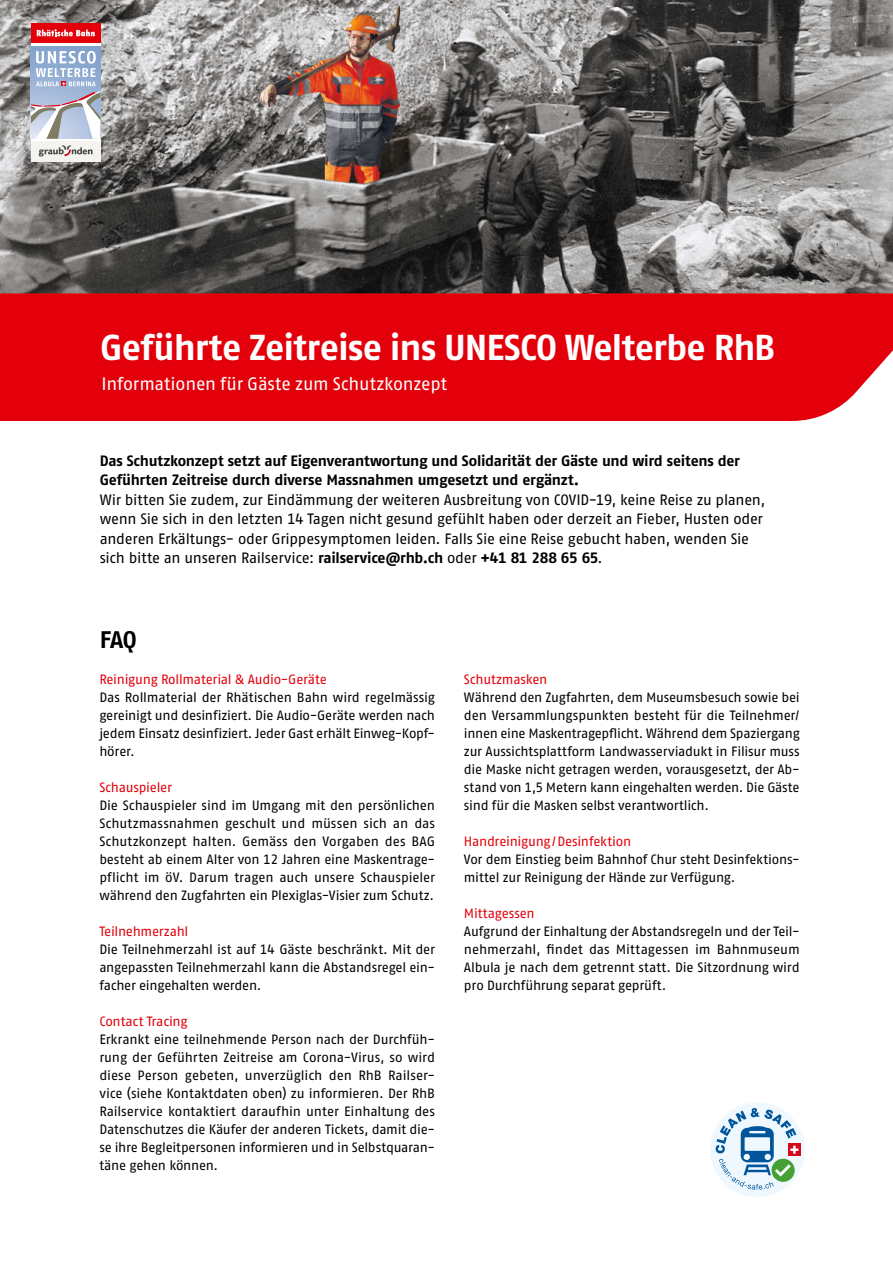
<style>
.page{position:relative;width:893px;height:1263px;background:#fff}
.page>*{position:absolute;margin:0;border:0;box-sizing:border-box;transform-origin:0 0}
.t1{font:36px "Fago No Bold Tf";letter-spacing:-.02em;color:#fff}
.t2{font:24px "Fago No Bold Tf";color:#000}
.t3{font:18px "Fago No Regular Tf";letter-spacing:-.01em;color:#fff}
.t4{font:15px/19.5px "Fago No Regular Tf";letter-spacing:-.02em;color:#000}
.t5{font:15px/19.5px "Fago No Bold Tf";letter-spacing:-.015em;color:#000}
.t6{font:13.5px/18px "Fago No Regular Tf";letter-spacing:-.01em;color:#000;text-align:justify}
.t7{font:13.5px "Fago No Regular Tf";letter-spacing:-.02em;color:#e3000b}
.s1{font-family:"Fago No Bold Tf"}
</style>
<div class="page">
<img style="left:0;top:0;width:893px;height:293px">
<div style="left:0;top:293px;width:893px;height:128px;background:#e3000b"></div>
<div style="left:710px;top:1102px;width:95px;height:95px;background:#eef8fe;border-radius:50%"></div>
<div style="left:711px;top:1103px;width:93px;height:93px;border:18px solid #eef8fe;border-radius:50%"></div>
<svg style="left:798px;top:1144px;width:2px;height:12px"></svg>
<svg style="left:716px;top:1108px;width:82px;height:82px"></svg>
<div style="left:31px;top:24px;width:69px;height:22px;background:#fff"></div>
<div style="left:31px;top:139px;width:69px;height:23px;background:#f9f9f7"></div>
<div style="left:31px;top:46px;width:69px;height:93px;background:#83a2cd"></div>
<div style="left:31px;top:142px;width:69px;height:20px;background:#f4f3ef"></div>
<div style="left:31px;top:24px;width:69px;height:19px;background:#e3000b"></div>
<svg style="left:39px;top:145px;width:54px;height:12px"></svg>
<svg style="left:37px;top:29px;width:58px;height:7px"></svg>
<svg style="left:31px;top:51px;width:69px;height:88px"></svg>
<h1 class="t1" style="left:100px;top:326px;width:677px">Geführte Zeitreise ins UNESCO Welterbe RhB</h1>
<h3 class="t3" style="left:101px;top:373px;width:347px">Informationen für Gäste zum Schutzkonzept</h3>
<p class="t5" style="left:100px;top:451px;width:642px">Das Schutzkonzept setzt auf Eigenverantwortung und Solidarität der Gäste und wird seitens der<br>Geführten Zeitreise durch diverse Massnahmen umgesetzt und ergänzt.</p>
<p class="t4" style="left:100px;top:490px;width:667px">Wir bitten Sie zudem, zur Eindämmung der weiteren Ausbreitung von COVID-19, keine Reise zu planen, wenn Sie sich in den letzten 14 Tagen nicht gesund gefühlt haben oder derzeit an Fieber, Husten oder anderen Erkältungs- oder Grippesymptomen leiden. Falls Sie eine Reise gebucht haben, wenden Sie sich bitte an unseren Railservice: <span class="s1">railservice@rhb.ch</span> oder <span class="s1">+41 81 288 65 65</span>.</p>
<h2 class="t2" style="left:100px;top:626px;width:39px">FAQ</h2>
<p class="t7" style="left:99px;top:672px;width:229px">Reinigung Rollmaterial &amp; Audio-Geräte</p>
<p class="t6" style="left:99px;top:688px;width:337px">Das Rollmaterial der Rhätischen Bahn wird regelmässig gereinigt und desinfiziert. Die Audio-Geräte werden nach jedem Einsatz desinfiziert. Jeder Gast erhält Einweg-Kopf&shy;hörer.</p>
<p class="t7" style="left:99px;top:780px;width:74px">Schauspieler</p>
<p class="t6" style="left:99px;top:796px;width:337px;text-align:left">Die Schauspieler sind im Umgang mit den persönlichen Schutzmassnahmen geschult und müssen sich an das Schutzkonzept halten. Gemäss den Vorgaben des BAG besteht ab einem Alter von 12 Jahren eine Maskentrage&shy;pflicht im öV. Darum tragen auch unsere Schauspieler während den Zugfahrten ein Plexiglas-Visier zum Schutz.</p>
<p class="t7" style="left:99px;top:924px;width:91px">Teilnehmerzahl</p>
<p class="t6" style="left:99px;top:940px;width:337px">Die Teilnehmerzahl ist auf 14 Gäste beschränkt. Mit der angepassten Teilnehmerzahl kann die Abstandsregel ein&shy;facher eingehalten werden.</p>
<p class="t7" style="left:99px;top:1014px;width:90px">Contact Tracing</p>
<p class="t6" style="left:99px;top:1030px;width:337px;text-align:left">Erkrankt eine teilnehmende Person nach der Durchfüh&shy;rung der Geführten Zeitreise am Corona-Virus, so wird diese Person gebeten, unverzüglich den RhB Railser&shy;vice (siehe Kontaktdaten oben) zu informieren. Der RhB Railservice kontaktiert daraufhin unter Einhaltung des Datenschutzes die Käufer der anderen Tickets, damit die&shy;se ihre Begleitpersonen informieren und in Selbstquaran&shy;täne gehen können.</p>
<p class="t7" style="left:464px;top:672px;width:85px">Schutzmasken</p>
<p class="t6" style="left:464px;top:688px;width:337px">Während den Zugfahrten, dem Museumsbesuch sowie bei den Versammlungspunkten besteht für die Teilnehmer/ innen eine Maskentragepflicht. Während dem Spaziergang zur Aussichtsplattform Landwasserviadukt in Filisur muss die Maske nicht getragen werden, vorausgesetzt, der Ab&shy;stand von 1,5 Metern kann eingehalten werden. Die Gäste sind für die Masken selbst verantwortlich.</p>
<p class="t7" style="left:464px;top:834px;width:169px">Handreinigung/Desinfektion</p>
<p class="t6" style="left:464px;top:850px;width:337px">Vor dem Einstieg beim Bahnhof Chur steht Desinfektions&shy;mittel zur Reinigung der Hände zur Verfügung.</p>
<p class="t7" style="left:464px;top:906px;width:72px">Mittagessen</p>
<p class="t6" style="left:464px;top:922px;width:337px">Aufgrund der Einhaltung der Abstandsregeln und der Teil&shy;nehmerzahl, findet das Mittagessen im Bahnmuseum Albula je nach dem getrennt statt. Die Sitzordnung wird pro Durchführung separat geprüft.</p>
</div>
